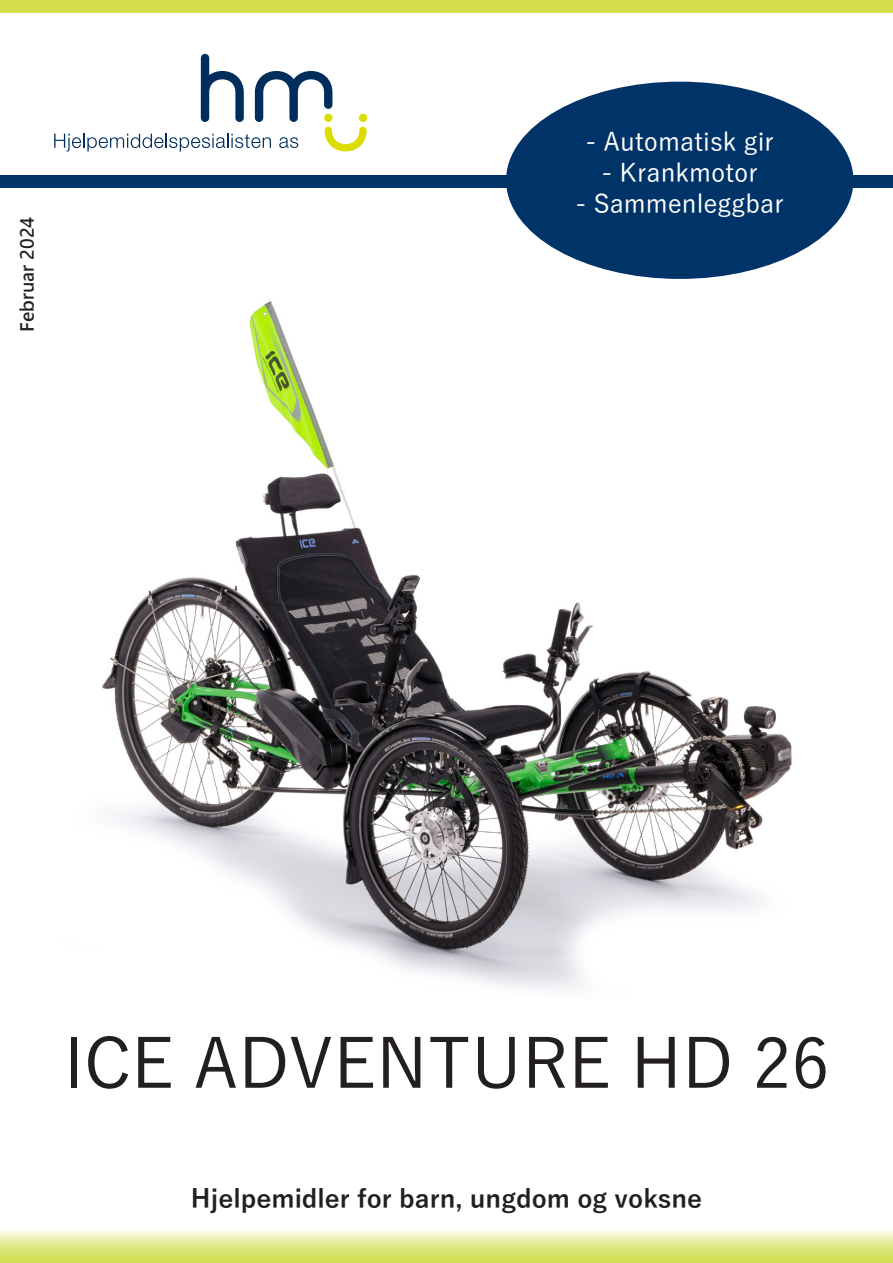
<style>
.page{position:relative;width:893px;height:1263px;background:#fff}
.page>*{position:absolute;margin:0;border:0;box-sizing:border-box;transform-origin:0 0}
.t1{font:500 69px "Yu Gothic";color:#231f20}
.t2{font:500 25.5px "Yu Gothic";color:#fff}
.t3{font:700 25.5px "Yu Gothic";color:#231f20}
.t4{font:18px "Microsoft Jheng Hei UI Bold";color:#231f20}
</style>
<div class="page">
<img style="left:102px;top:301px;width:690px;height:689px">
<div style="left:0;top:0;width:893px;height:13px;background:#d4dd4c"></div>
<div style="left:0;top:175px;width:893px;height:13px;background:#003367"></div>
<svg style="left:54px;top:54px;width:313px;height:98px"></svg>
<div style="left:359px;top:114px;width:8px;height:8px;background:#dbdc00;border-radius:50%"></div>
<div style="left:324px;top:114px;width:8px;height:8px;background:#dbdc00;border-radius:50%"></div>
<svg style="left:0;top:1231px;width:893px;height:32px;background:#dfe98d"></svg>
<div style="left:506px;top:82px;width:347px;height:197px;background:#003367;border-radius:50%"></div>
<p class="t4" style="left:16px;top:332px;width:116px;rotate:-90deg">Februar 2024</p>
<p class="t2" style="left:585px;top:119px;width:190px">- Automatisk gir</p>
<p class="t2" style="left:601px;top:149px;width:158px">- Krankmotor</p>
<p class="t2" style="left:575px;top:180px;width:210px">- Sammenleggbar</p>
<p class="t1" style="left:63px;top:1000px;width:768px">ICE ADVENTURE HD 26</p>
<p class="t3" style="left:191px;top:1184px;width:513px">Hjelpemidler for barn, ungdom og voksne</p>
</div>
